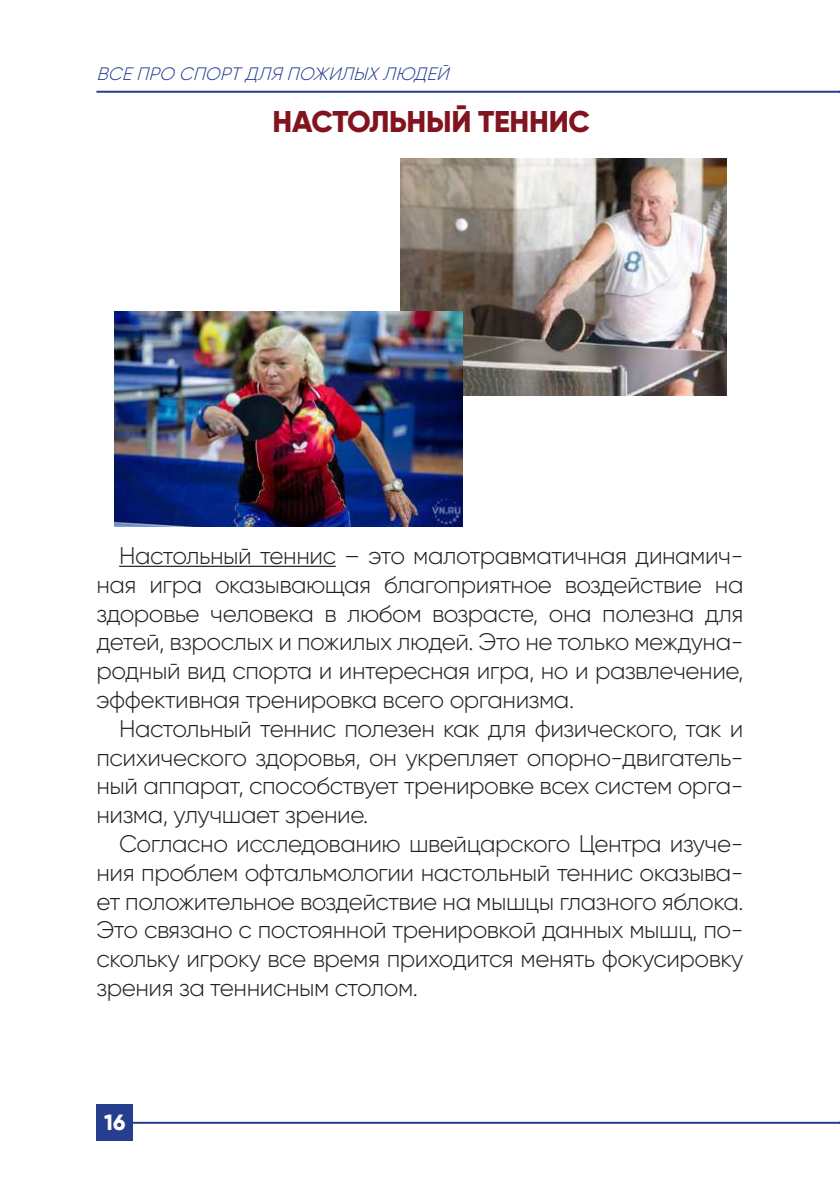
<style>
.page{position:relative;width:840px;height:1191px;background:#fff}
.page>*{position:absolute;margin:0;border:0;box-sizing:border-box;transform-origin:0 0}
.t1{font:800 30px "Gilroy";letter-spacing:-.01em;color:#81141f}
.t2{font:300 24px/28.8px "Gilroy";letter-spacing:-.02em;color:#231f20;text-align:justify}
.t3{font:800 22px "Gilroy";color:#fff}
.t4{font:italic 300 18px "Gilroy";color:#253f8e}
</style>
<div class="page">
<hr style="left:126px;top:1121px;width:713px;height:2px;background:#253f8e">
<div style="left:96px;top:1104px;width:37px;height:37px;background:#253f8e"></div>
<hr style="left:96px;top:91px;width:743px;height:2px;background:#253f8e">
<hr style="left:119px;top:566px;width:216px;height:1px;background:#231f20">
<img style="left:400px;top:159px;width:326px;height:236px">
<img style="left:115px;top:312px;width:347px;height:214px">
<p class="t4" style="left:96px;top:63px;width:359px">ВСЕПРО СПОРТДЛЯ ПОЖИЛЫХЛЮДЕЙ</p>
<p class="t1" style="left:272px;top:102px;width:319px">НАСТОЛЬНЫЙ ТЕННИС</p>
<p class="t2" style="left:96px;top:541px;width:648px;text-indent:23px">Настольный теннис – это малотравматичная динамич&shy;ная игра оказывающая благоприятное воздействие на здоровье человека в любом возрасте, она полезна для детей, взрослых и пожилых людей. Это не только междуна&shy;родный вид спорта и интересная игра, но и развлечение, эффективная тренировка всего организма.</p>
<p class="t2" style="left:96px;top:713px;width:648px;text-indent:23px">Настольный теннис полезен как для физического, так и психического здоровья, он укрепляет опорно-двигатель&shy;ный аппарат, способствует тренировке всех систем орга&shy;низма, улучшает зрение.</p>
<p class="t2" style="left:96px;top:829px;width:648px;text-indent:23px">Согласно исследованию швейцарского Центра изуче&shy;ния проблем офтальмологии настольный теннис оказыва&shy;ет положительное воздействие на мышцы глазного яблока.<br>Это связано с постоянной тренировкой данных мышц, по&shy;скольку игроку все время приходится менять фокусировку зрения за теннисным столом.</p>
<p class="t3" style="left:104px;top:1108px;width:23px">16</p>
</div>
